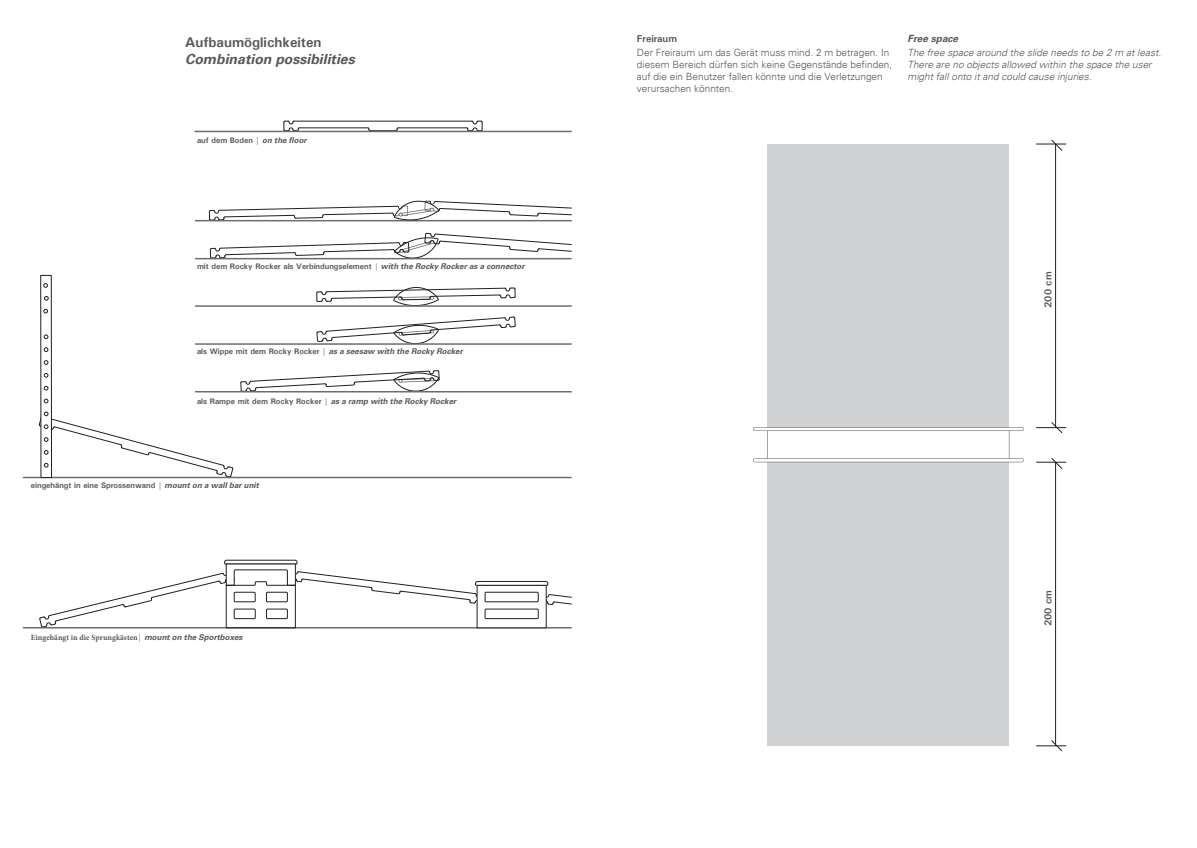
<style>
.page{position:relative;width:1197px;height:848px;background:#fff}
.page>*{position:absolute;margin:0;border:0;box-sizing:border-box;transform-origin:0 0}
.t1{font:italic 700 14px "Univers";color:#57585a}
.t2{font:700 14px "Univers";color:#57585a}
.t3{font:300 10px/12px "Univers";color:#57585a}
.t4{font:italic 300 10px/12px "Univers";color:#57585a}
.t5{font:700 10px "Univers";color:#57585a}
.t6{font:italic 700 10px "Univers";color:#57585a}
.t7{font:700 8px "Univers";color:#57585a}
.t8{font:italic 700 8px "Univers";color:#57585a}
.t9{font:700 8px "Minion Pro";color:#57585a}
.s1{font-style:italic}
.s2{font-style:normal}
.s3{font-family:"Univers"}
.s4{font-family:"Univers";font-style:italic}
</style>
<div class="page">
<hr style="left:294px;top:121px;width:178px;height:1px;background:#231f20">
<hr style="left:398px;top:127px;width:68px;height:1px;background:#231f20">
<hr style="left:299px;top:127px;width:69px;height:1px;background:#231f20">
<svg style="left:283px;top:120px;width:17px;height:11px"></svg>
<svg style="left:466px;top:120px;width:17px;height:11px"></svg>
<svg style="left:367px;top:127px;width:32px;height:4px"></svg>
<hr style="left:195px;top:131px;width:376px;height:1px;background:#6c6d70">
<hr style="left:23px;top:477px;width:548px;height:1px;background:#6c6d70">
<hr style="left:23px;top:627px;width:548px;height:1px;background:#6c6d70">
<svg style="left:209px;top:232px;width:362px;height:26px"></svg>
<hr style="left:195px;top:258px;width:376px;height:1px;background:#6c6d70">
<svg style="left:316px;top:287px;width:200px;height:18px"></svg>
<hr style="left:195px;top:305px;width:376px;height:2px;background:#6c6d70">
<svg style="left:316px;top:316px;width:200px;height:27px"></svg>
<hr style="left:195px;top:343px;width:376px;height:2px;background:#6c6d70">
<svg style="left:240px;top:370px;width:200px;height:21px"></svg>
<hr style="left:195px;top:391px;width:376px;height:1px;background:#6c6d70">
<div style="left:40px;top:275px;width:12px;height:203px;border:1px solid #231f20"></div>
<svg style="left:44px;top:334px;width:4px;height:5px"></svg>
<svg style="left:44px;top:360px;width:4px;height:5px"></svg>
<svg style="left:44px;top:386px;width:4px;height:4px"></svg>
<svg style="left:44px;top:347px;width:4px;height:5px"></svg>
<svg style="left:44px;top:373px;width:4px;height:4px"></svg>
<svg style="left:43px;top:283px;width:5px;height:5px"></svg>
<svg style="left:43px;top:309px;width:5px;height:4px"></svg>
<svg style="left:44px;top:296px;width:5px;height:4px"></svg>
<svg style="left:44px;top:399px;width:4px;height:4px"></svg>
<svg style="left:38px;top:411px;width:195px;height:68px"></svg>
<svg style="left:39px;top:559px;width:532px;height:70px"></svg>
<div style="left:485px;top:609px;width:53px;height:9px;background:#fff"></div>
<div style="left:484px;top:608px;width:54px;height:11px;border:1px solid #231f20"></div>
<div style="left:485px;top:592px;width:53px;height:10px;background:#fff"></div>
<div style="left:484px;top:592px;width:54px;height:10px;border:1px solid #231f20"></div>
<svg style="left:195px;top:200px;width:376px;height:21px"></svg>
<div style="left:767px;top:462px;width:241px;height:283px;background:#d1d2d4"></div>
<div style="left:767px;top:144px;width:241px;height:283px;background:#d1d2d4"></div>
<svg style="left:753px;top:427px;width:270px;height:35px"></svg>
<hr style="left:1035px;top:144px;width:31px;height:1px;background:#231f20">
<hr style="left:1035px;top:427px;width:31px;height:1px;background:#231f20">
<hr style="left:1055px;top:144px;width:1px;height:283px;background:#231f20">
<svg style="left:1051px;top:140px;width:11px;height:11px"></svg>
<svg style="left:1051px;top:422px;width:11px;height:11px"></svg>
<hr style="left:1035px;top:462px;width:31px;height:1px;background:#231f20">
<hr style="left:1035px;top:745px;width:31px;height:1px;background:#231f20">
<hr style="left:1055px;top:462px;width:1px;height:283px;background:#231f20">
<svg style="left:1051px;top:458px;width:11px;height:11px"></svg>
<svg style="left:1051px;top:740px;width:11px;height:11px"></svg>
<h1 class="t2" style="left:185px;top:33px;width:138px">Aufbaumöglichkeiten</h1>
<h1 class="t1" style="left:185px;top:51px;width:171px">Combination possibilities</h1>
<p class="t7" style="left:197px;top:136px;width:111px">auf dem Boden | <span class="s1">on the floor</span></p>
<p class="t7" style="left:197px;top:261px;width:329px">mit dem Rocky Rocker als Verbindungselement | <span class="s1">with the Rocky Rocker as a connector</span></p>
<p class="t8" style="left:197px;top:346px;width:267px"><span class="s2">als Wippe mit dem Rocky Rocker |</span> as a seesaw with the Rocky Rocker</p>
<p class="t7" style="left:197px;top:396px;width:261px">als Rampe mit dem Rocky Rocker | <span class="s1">as a ramp with the Rocky Rocker</span></p>
<p class="t7" style="left:31px;top:480px;width:229px">eingehängt in eine Sprossenwand | <span class="s1">mount on a wall bar unit</span></p>
<p class="t9" style="left:31px;top:632px;width:213px">Eingehängt in die Sprungkästen<span class="s3">|</span> <span class="s4">mount on the Sportboxes</span></p>
<p class="t5" style="left:637px;top:32px;width:42px">Freiraum</p>
<p class="t3" style="left:637px;top:47px;width:257px">Der Freiraum um das Gerät muss mind. 2 m betragen. In diesem Bereich dürfen sich keine Gegenstände befinden, auf die ein Benutzer fallen könnte und die Verletzungen verursachen könnten.</p>
<p class="t6" style="left:907px;top:33px;width:52px">Free space</p>
<p class="t4" style="left:907px;top:47px;width:255px">The free space around the slide needs to be 2 m at least.<br>There are no objects allowed within the space the user might fall onto it and could cause injuries.</p>
<p class="t5" style="left:1041px;top:308px;width:38px;rotate:-90deg">200 cm</p>
<p class="t5" style="left:1041px;top:626px;width:38px;rotate:-90deg">200 cm</p>
</div>
